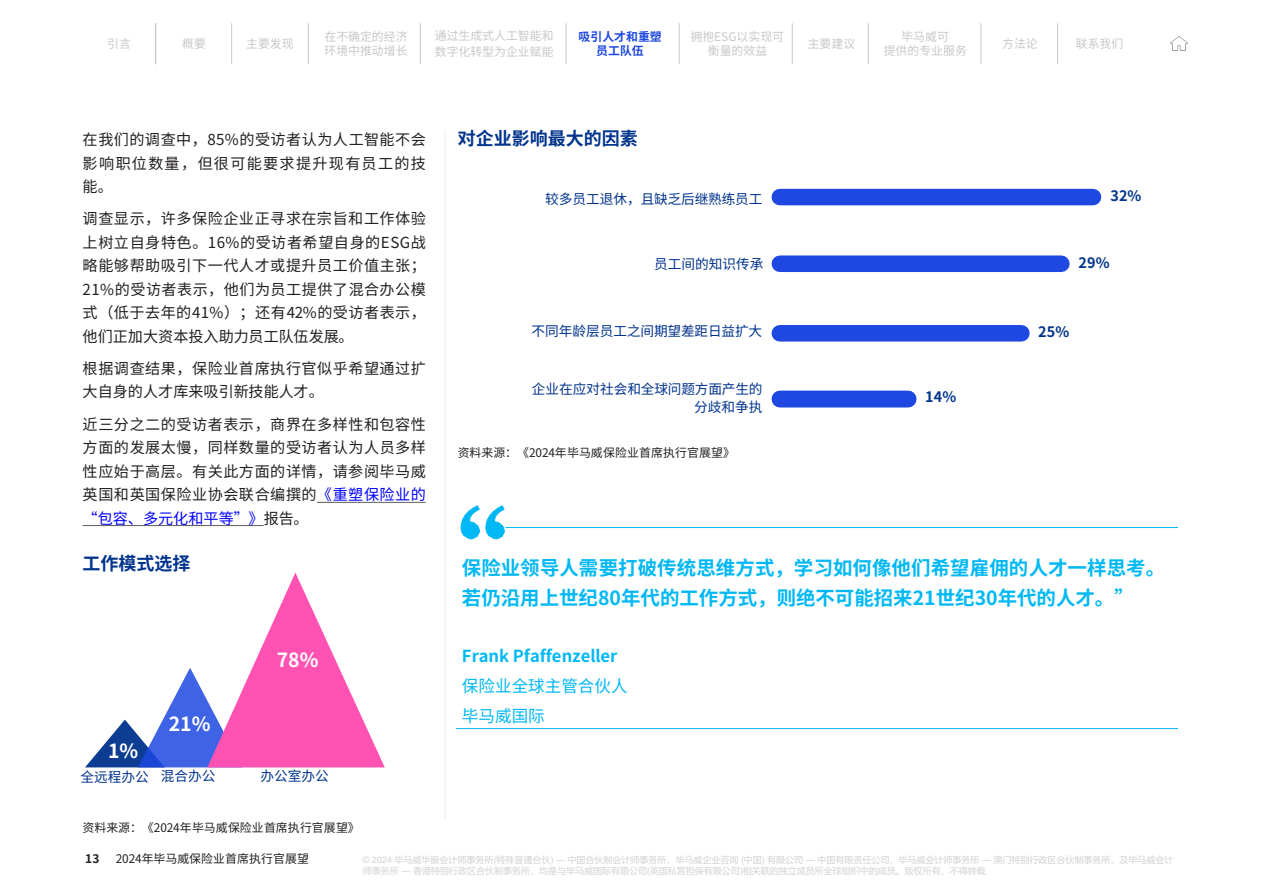
<style>
.page{position:relative;width:1263px;height:894px;background:#fff}
.page>*{position:absolute;margin:0;border:0;box-sizing:border-box;transform-origin:0 0}
.t1{font:700 19.5px/30.6px "Noto Sans CJ Ksc";color:#00b8f5}
.t2{font:700 19.5px "Noto Sans CJ Ksc";color:#fff}
.t3{font:700 18px "Noto Sans CJ Ksc";color:#00338d}
.t4{font:700 16.5px "Noto Sans CJ Ksc";color:#00b8f5}
.t5{font:16.5px/29.8px "Noto Sans CJ Ksc";color:#00b8f5}
.t6{font:15.15px/23.4px "Noto Sans CJ Ksc";letter-spacing:.025em;color:#231f20;text-align:justify}
.t7{font:700 14.4px "Noto Sans CJ Ksc";letter-spacing:.01em;color:#00338d}
.t8{font:13.65px/18px "Noto Sans CJ Ksc";color:#00338d;text-align:right}
.t9{font:11.85px/14.4px "Noto Sans CJ Ksc";color:#c8c8c8;text-align:center}
.t10{font:11.85px "Noto Sans CJ Ksc";color:#231f20}
.t11{font:700 11.85px/14.4px "Noto Sans CJ Ksc";color:#1e48e1;text-align:center}
.t12{font:700 11.85px "Noto Sans CJ Ksc";color:#231f20}
.t13{font:9px "Microsoft Ya Hei";color:#d2d2d2}
.t14{font:9px "Arial";color:#d2d2d2}
.s1{color:#00f}
.s2{font-family:"Arial"}
</style>
<div class="page">
<hr style="left:456px;top:728px;width:722px;height:1px;background:#00b8f5">
<hr style="left:489px;top:527px;width:689px;height:1px;background:#00b8f5">
<svg style="left:460px;top:505px;width:46px;height:35px"></svg>
<svg style="left:317px;top:501px;width:109px;height:1px"></svg>
<svg style="left:83px;top:525px;width:181px;height:1px"></svg>
<svg style="left:85px;top:572px;width:300px;height:195px"></svg>
<div style="left:771px;top:325px;width:259px;height:16px;background:#1e48e1"></div>
<svg style="left:771px;top:390px;width:145px;height:17px;background:#2b52e2"></svg>
<svg style="left:771px;top:255px;width:299px;height:17px;background:#274fe2"></svg>
<div style="left:771px;top:189px;width:330px;height:16px;background:#1e48e1"></div>
<hr style="left:445px;top:130px;width:1px;height:689px;background:#ededed">
<img style="left:1171px;top:36px;width:16px;height:15px">
<hr style="left:981px;top:23px;width:1px;height:41px;background:#c8c8c8">
<hr style="left:868px;top:23px;width:1px;height:41px;background:#c8c8c8">
<hr style="left:792px;top:23px;width:1px;height:41px;background:#c8c8c8">
<hr style="left:679px;top:23px;width:1px;height:41px;background:#c8c8c8">
<hr style="left:566px;top:23px;width:1px;height:41px;background:#c8c8c8">
<hr style="left:420px;top:23px;width:1px;height:41px;background:#c8c8c8">
<hr style="left:308px;top:23px;width:1px;height:41px;background:#c8c8c8">
<hr style="left:231px;top:23px;width:1px;height:41px;background:#c8c8c8">
<hr style="left:155px;top:23px;width:1px;height:41px;background:#c8c8c8">
<hr style="left:1057px;top:23px;width:1px;height:41px;background:#c8c8c8">
<p class="t9" style="left:435px;top:28px;width:120px;line-height:16.2px;text-align:left">通过生成式人工智能和数字化转型为企业赋能</p>
<p class="t11" style="left:579px;top:30px;width:85px">吸引人才和重塑员工队伍</p>
<p class="t9" style="left:324px;top:30px;width:85px;text-align:left">在不确定的经济环境中推动增长</p>
<p class="t9" style="left:691px;top:30px;width:95px">拥抱ESG以实现可衡量的效益</p>
<p class="t9" style="left:884px;top:30px;width:85px">毕马威可<br>提供的专业服务</p>
<p class="t9" style="left:107px;top:37px;width:25px">引言</p>
<p class="t9" style="left:1002px;top:37px;width:37px">方法论</p>
<p class="t9" style="left:182px;top:37px;width:25px">概要</p>
<p class="t9" style="left:246px;top:37px;width:49px">主要发现</p>
<p class="t9" style="left:1076px;top:37px;width:49px">联系我们</p>
<p class="t9" style="left:808px;top:37px;width:49px">主要建议</p>
<p class="t6" style="left:83px;top:128px;width:345px">在我们的调查中，85%的受访者认为人工智能不会影响职位数量，但很可能要求提升现有员工的技能。</p>
<p class="t6" style="left:83px;top:207px;width:345px">调查显示，许多保险企业正寻求在宗旨和工作体验上树立自身特色。16%的受访者希望自身的ESG战略能够帮助吸引下一代人才或提升员工价值主张；21%的受访者表示，他们为员工提供了混合办公模式（低于去年的41%）；还有42%的受访者表示，他们正加大资本投入助力员工队伍发展。</p>
<p class="t6" style="left:83px;top:357px;width:345px">根据调查结果，保险业首席执行官似乎希望通过扩大自身的人才库来吸引新技能人才。</p>
<p class="t6" style="left:83px;top:413px;width:345px">近三分之二的受访者表示，商界在多样性和包容性方面的发展太慢，同样数量的受访者认为人员多样性应始于高层。有关此方面的详情，请参阅毕马威英国和英国保险业协会联合编撰的<span class="s1">《重塑保险业的“包容、多元化和平等”》</span>报告。</p>
<p class="t3" style="left:83px;top:552px;width:109px">工作模式选择</p>
<p class="t2" style="left:108px;top:739px;width:32px">1%</p>
<p class="t2" style="left:169px;top:712px;width:43px">21%</p>
<p class="t2" style="left:277px;top:648px;width:43px">78%</p>
<p class="t8" style="left:80px;top:768px;width:137px">全远程办公 混合办公</p>
<p class="t8" style="left:260px;top:767px;width:70px">办公室办公</p>
<p class="t10" style="left:83px;top:820px;width:279px">资料来源：《2024年毕马威保险业首席执行官展望》</p>
<p class="t3" style="left:458px;top:128px;width:181px">对企业影响最大的因素</p>
<p class="t8" style="left:545px;top:190px;width:219px">较多员工退休，且缺乏后继熟练员工</p>
<p class="t7" style="left:1110px;top:187px;width:33px">32%</p>
<p class="t8" style="left:654px;top:255px;width:111px">员工间的知识传承</p>
<p class="t7" style="left:1079px;top:254px;width:33px">29%</p>
<p class="t8" style="left:531px;top:322px;width:232px">不同年龄层员工之间期望差距日益扩大</p>
<p class="t8" style="left:532px;top:380px;width:232px">企业在应对社会和全球问题方面产生的分歧和争执</p>
<p class="t10" style="left:458px;top:446px;width:279px">资料来源：《2024年毕马威保险业首席执行官展望》</p>
<p class="t7" style="left:925px;top:388px;width:33px">14%</p>
<p class="t7" style="left:1038px;top:323px;width:33px">25%</p>
<p class="t1" style="left:462px;top:552px;width:705px">保险业领导人需要打破传统思维方式，学习如何像他们希望雇佣的人才一样思考。若仍沿用上世纪80年代的工作方式，则绝不可能招来21世纪30年代的人才。”</p>
<p class="t4" style="left:462px;top:646px;width:157px">Frank Pfaffenzeller</p>
<p class="t5" style="left:462px;top:671px;width:167px">保险业全球主管合伙人毕马威国际</p>
<p class="t12" style="left:85px;top:851px;width:16px">13</p>
<p class="t10" style="left:116px;top:851px;width:195px">2024年毕马威保险业首席执行官展望</p>
<p class="t13" style="left:363px;top:853px;width:812px"><span class="s2">© 2024</span> 毕马威华振会计师事务所特殊普通合伙<span class="s2">) —</span> 中国合伙制会计师事务所，毕马威企业咨询 中国有限公司 <span class="s2">—</span> 中国有限责任公司，毕马威会计师事务所 <span class="s2">—</span> 澳门特别行政区合伙制事务所，及毕马威会计</p>
<p class="t14" style="left:494px;top:853px;width:4px">(</p>
<p class="t14" style="left:741px;top:853px;width:4px">(</p>
<p class="t14" style="left:762px;top:853px;width:4px">)</p>
<p class="t13" style="left:363px;top:864px;width:624px">师事务所 <span class="s2">—</span> 香港特别行政区合伙制事务所，均是与毕马威国际有限公司英国私营担保有限公司相关联的独立成员所全球组织中的成员。版权所有，不得转载</p>
<p class="t14" style="left:647px;top:864px;width:4px">(</p>
<p class="t14" style="left:740px;top:864px;width:4px">)</p>
</div>
